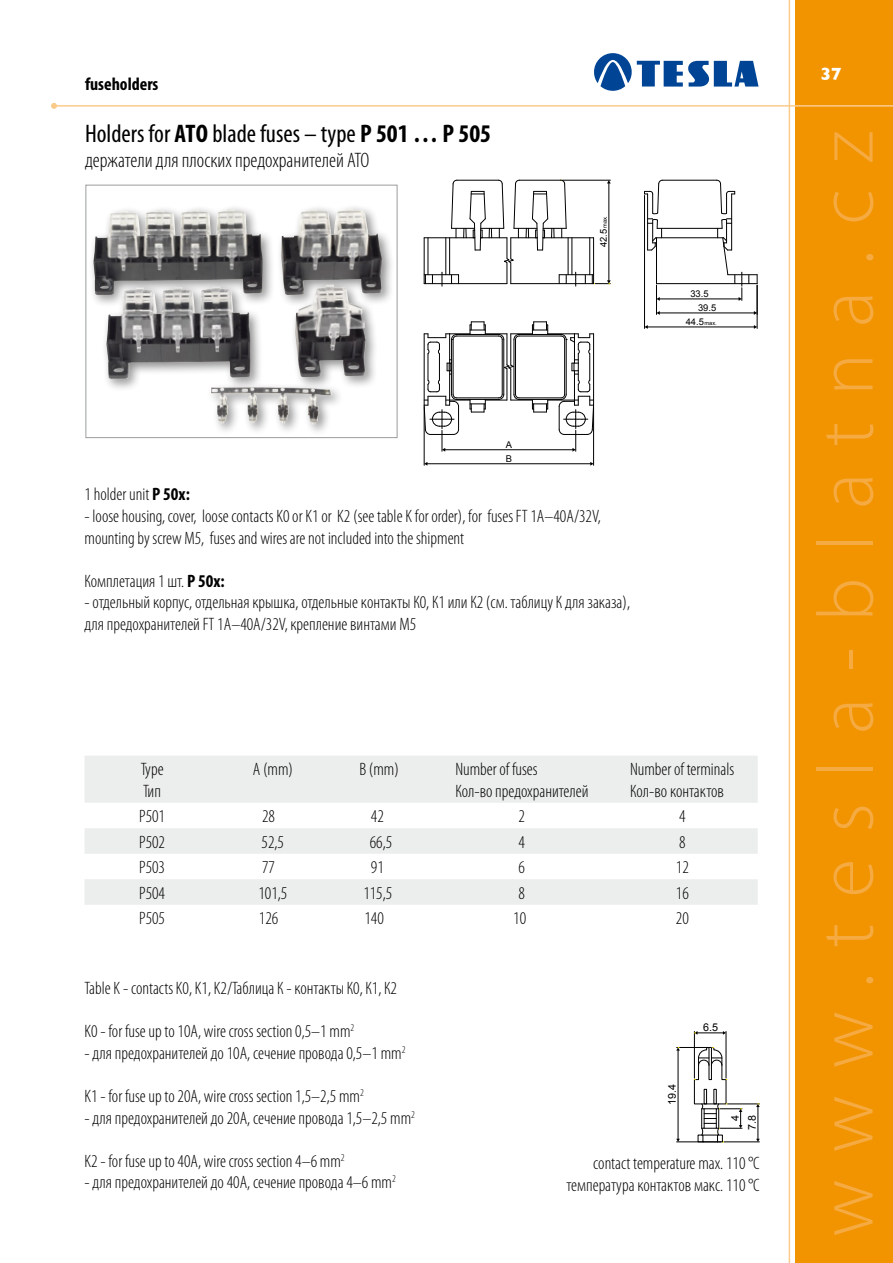
<style>
.page{position:relative;width:893px;height:1263px;background:#fff}
.page>*{position:absolute;margin:0;border:0;box-sizing:border-box;transform-origin:0 0}
.t1{font:300 79.5px "Myriad Pro";letter-spacing:.33em;color:#f6aa42}
.t2{font:condensed 25.5px "Myriad Pro";color:#000}
.t3{font:300 condensed 21px "Myriad Pro";color:#000}
.t4{font:300 condensed 18px/21.6px "Myriad Pro";color:#000}
.t5{font:700 condensed 18px "Myriad Pro";color:#000}
.t6{font:700 18px "Gill Sans";color:#fff}
.t7{font:10.8px/17.1px "Arial";color:#000;text-align:right}
.t8{font:9.3px/14px "Arial";color:#000}
.s1{font-weight:700}
.s2{font-size:5.55px}
</style>
<div class="page">
<svg style="left:594px;top:53px;width:164px;height:38px"></svg>
<svg style="left:789px;top:0;width:104px;height:1263px;background:#f2980a"></svg>
<hr style="left:54px;top:105px;width:839px;height:2px;background:#fbcb8c">
<svg style="left:51px;top:103px;width:6px;height:6px"></svg>
<hr style="left:644px;top:195px;width:1px;height:133px;background:#000">
<hr style="left:757px;top:285px;width:1px;height:43px;background:#000">
<hr style="left:647px;top:327px;width:108px;height:1px;background:#000">
<hr style="left:659px;top:299px;width:80px;height:1px;background:#000">
<hr style="left:659px;top:313px;width:96px;height:1px;background:#000">
<svg style="left:656px;top:285px;width:4px;height:30px"></svg>
<hr style="left:656px;top:238px;width:1px;height:46px;background:#000">
<hr style="left:656px;top:283px;width:101px;height:1px;background:#000">
<hr style="left:657px;top:228px;width:65px;height:1px;background:#000">
<hr style="left:662px;top:180px;width:55px;height:1px;background:#000">
<hr style="left:424px;top:407px;width:1px;height:58px;background:#000">
<hr style="left:593px;top:407px;width:1px;height:58px;background:#000">
<hr style="left:427px;top:463px;width:164px;height:1px;background:#000">
<svg style="left:590px;top:462px;width:4px;height:4px"></svg>
<hr style="left:424px;top:237px;width:51px;height:1px;background:#000">
<hr style="left:424px;top:238px;width:1px;height:46px;background:#000">
<hr style="left:424px;top:283px;width:83px;height:1px;background:#000">
<hr style="left:424px;top:274px;width:35px;height:1px;background:#000">
<svg style="left:442px;top:272px;width:1px;height:14px"></svg>
<hr style="left:562px;top:180px;width:48px;height:1px;background:#000">
<hr style="left:609px;top:183px;width:1px;height:98px;background:#000">
<svg style="left:716px;top:180px;width:42px;height:135px"></svg>
<hr style="left:656px;top:237px;width:67px;height:1px;background:#000">
<svg style="left:644px;top:180px;width:19px;height:71px"></svg>
<hr style="left:449px;top:238px;width:1px;height:37px;background:#000">
<hr style="left:445px;top:238px;width:1px;height:37px;background:#000">
<hr style="left:428px;top:238px;width:1px;height:37px;background:#000">
<hr style="left:543px;top:237px;width:51px;height:1px;background:#000">
<hr style="left:593px;top:238px;width:1px;height:46px;background:#000">
<hr style="left:511px;top:283px;width:83px;height:1px;background:#000">
<hr style="left:559px;top:274px;width:35px;height:1px;background:#000">
<svg style="left:575px;top:272px;width:1px;height:14px"></svg>
<hr style="left:568px;top:238px;width:1px;height:37px;background:#000">
<hr style="left:572px;top:238px;width:1px;height:37px;background:#000">
<hr style="left:589px;top:238px;width:1px;height:37px;background:#000">
<svg style="left:592px;top:275px;width:19px;height:9px"></svg>
<svg style="left:451px;top:180px;width:116px;height:104px"></svg>
<svg style="left:424px;top:321px;width:170px;height:131px"></svg>
<div style="left:88px;top:202px;width:306px;height:234px;background:#000;opacity:.45"></div>
<img style="left:93px;top:208px;width:289px;height:87px">
<svg style="left:85px;top:756px;width:673px;height:149px;fill:#eceded"></svg>
<div style="left:85px;top:185px;width:312px;height:253px;border:1px solid #9c9d9f"></div>
<hr style="left:724px;top:1141px;width:35px;height:1px;background:#000">
<hr style="left:727px;top:1104px;width:32px;height:1px;background:#000">
<hr style="left:758px;top:1106px;width:1px;height:33px;background:#000">
<hr style="left:677px;top:1141px;width:44px;height:1px;background:#000">
<hr style="left:677px;top:1047px;width:34px;height:1px;background:#000">
<hr style="left:678px;top:1050px;width:1px;height:89px;background:#000">
<hr style="left:726px;top:1031px;width:1px;height:47px;background:#000">
<hr style="left:694px;top:1031px;width:1px;height:47px;background:#000">
<svg style="left:694px;top:1031px;width:32px;height:4px"></svg>
<svg style="left:694px;top:1047px;width:48px;height:95px"></svg>
<div style="left:701px;top:1108px;width:3px;height:20px;border:1px solid #000"></div>
<div style="left:716px;top:1108px;width:3px;height:20px;border:1px solid #000"></div>
<p class="t5" style="left:85px;top:73px;width:75px">fuseholders</p>
<h2 class="t2" style="left:85px;top:118px;width:408px">Holders for <span class="s1">ATO</span> blade fuses – type <span class="s1">P 501 … P 505</span></h2>
<p class="t3" style="left:85px;top:148px;width:286px">держатели для плоских предохранителей ATO</p>
<p class="t8" style="left:506px;top:438px;width:8px">A</p>
<p class="t8" style="left:506px;top:452px;width:8px">B</p>
<p class="t8" style="left:597px;top:247px;width:33px;rotate:-90deg">42.5 <span class="s2">max.</span></p>
<p class="t4" style="left:85px;top:483px;width:107px">1 holder unit <span class="s1">P 50x:</span></p>
<p class="t4" style="left:85px;top:505px;width:518px">- loose housing, cover, loose contacts K0 or K1 or K2 (see table K for order), for fuses FT 1A–40A/32V, mounting by screw M5, fuses and wires are not included into the shipment</p>
<p class="t4" style="left:85px;top:570px;width:142px">Комплетация 1 шт. <span class="s1">P 50x:</span></p>
<p class="t4" style="left:85px;top:591px;width:547px">- отдельный корпус, отдельная крышка, отдельные контакты К0, К1 или К2 (см. таблицу К для заказа), для предохранителей FT 1A–40A/32V, крепление винтами М5</p>
<p class="t8" style="left:698px;top:287px;width:20px;text-indent:-8px">33.5<br>39.5</p>
<p class="t8" style="left:686px;top:315px;width:33px">44.5 <span class="s2">max.</span></p>
<p class="t4" style="left:141px;top:758px;width:24px">Type<br>Тип</p>
<p class="t4" style="left:253px;top:758px;width:42px">A (mm)</p>
<p class="t4" style="left:359px;top:758px;width:41px">B (mm)</p>
<p class="t4" style="left:455px;top:758px;width:135px">Number of fuses<br>Кол-во предохранителей</p>
<p class="t4" style="left:630px;top:758px;width:106px">Number of terminals<br>Кол-во контактов</p>
<p class="t4" style="left:139px;top:805px;width:27px">P501</p>
<p class="t4" style="left:262px;top:805px;width:14px">28</p>
<p class="t4" style="left:371px;top:805px;width:14px">42</p>
<p class="t4" style="left:519px;top:805px;width:8px">2</p>
<p class="t4" style="left:679px;top:805px;width:8px">4</p>
<p class="t4" style="left:139px;top:831px;width:27px">P502</p>
<p class="t4" style="left:262px;top:831px;width:24px">52,5</p>
<p class="t4" style="left:370px;top:831px;width:24px">66,5</p>
<p class="t4" style="left:519px;top:831px;width:8px">4</p>
<p class="t4" style="left:679px;top:831px;width:8px">8</p>
<p class="t4" style="left:139px;top:856px;width:27px">P503</p>
<p class="t4" style="left:262px;top:856px;width:14px">77</p>
<p class="t4" style="left:371px;top:856px;width:14px">91</p>
<p class="t4" style="left:519px;top:856px;width:8px">6</p>
<p class="t4" style="left:676px;top:856px;width:14px">12</p>
<p class="t4" style="left:139px;top:882px;width:27px">P504</p>
<p class="t4" style="left:258px;top:882px;width:30px">101,5</p>
<p class="t4" style="left:363px;top:882px;width:30px">115,5</p>
<p class="t4" style="left:519px;top:882px;width:8px">8</p>
<p class="t4" style="left:676px;top:882px;width:14px">16</p>
<p class="t4" style="left:139px;top:907px;width:27px">P505</p>
<p class="t4" style="left:259px;top:907px;width:21px">126</p>
<p class="t4" style="left:364px;top:907px;width:21px">140</p>
<p class="t4" style="left:513px;top:907px;width:14px">10</p>
<p class="t4" style="left:676px;top:907px;width:14px">20</p>
<p class="t4" style="left:85px;top:977px;width:314px">Table K - contacts K0, K1, K2/Таблица К - контакты К0, К1, К2</p>
<p class="t4" style="left:85px;top:1020px;width:271px">K0 - for fuse up to 10A, wire cross section 0,5–1 mm<sup>2</sup></p>
<p class="t4" style="left:85px;top:1042px;width:322px">- для предохранителей до 10А, сечение провода 0,5–1 mm<sup>2</sup></p>
<p class="t4" style="left:85px;top:1085px;width:281px">K1 - for fuse up to 20A, wire cross section 1,5–2,5 mm<sup>2</sup></p>
<p class="t4" style="left:85px;top:1107px;width:332px">- для предохранителей до 20А, сечение провода 1,5–2,5 mm<sup>2</sup></p>
<p class="t4" style="left:85px;top:1150px;width:262px">K2 - for fuse up to 40A, wire cross section 4–6 mm<sup>2</sup></p>
<p class="t4" style="left:85px;top:1171px;width:313px">- для предохранителей до 40А, сечение провода 4–6 mm<sup>2</sup></p>
<p class="t7" style="left:664px;top:1105px;width:22px;rotate:-90deg">19.4</p>
<p class="t7" style="left:703px;top:1018px;width:16px">6.5</p>
<p class="t7" style="left:726px;top:1130px;width:16px;rotate:-90deg">4<br>7.8</p>
<p class="t4" style="left:566px;top:1152px;width:195px;text-align:right">contact temperature max. 110 °C температура контактов макс. 110 °C</p>
<p class="t6" style="left:820px;top:63px;width:23px">37</p>
<h1 class="t1" style="left:798px;top:1237px;width:1107px;rotate:-90deg">www.tesla-blatna.cz</h1>
</div>
